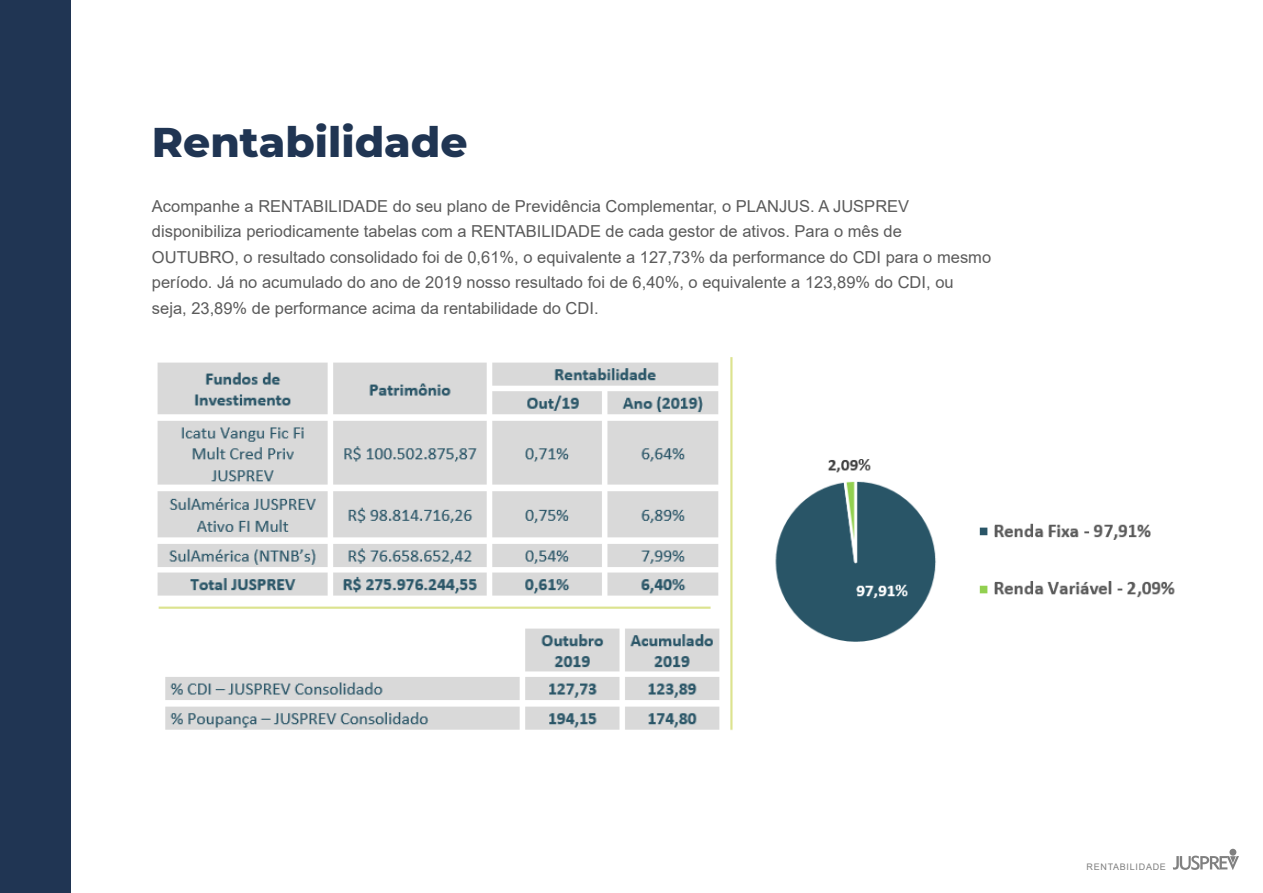
<style>
.page{position:relative;width:1263px;height:893px;background:#fff}
.page>*{position:absolute;margin:0;border:0;box-sizing:border-box;transform-origin:0 0}
.t1{font:800 42.3px "Montserrat";color:#203553}
.t2{font:16.5px/25.5px "Arial";color:#5b5b5b}
.t3{font:9px "Arial";letter-spacing:.08em;color:#808080}
</style>
<div class="page">
<div style="left:1229px;top:849px;width:7px;height:7px;background:#808080;border-radius:50%"></div>
<svg style="left:1173px;top:856px;width:66px;height:14px"></svg>
<div style="left:0;top:0;width:71px;height:893px;background:#203553"></div>
<img style="left:157px;top:357px;width:576px;height:374px">
<img style="left:775px;top:459px;width:400px;height:183px">
<h1 class="t1" style="left:152px;top:111px;width:317px">Rentabilidade</h1>
<p class="t2" style="left:152px;top:193px;width:841px">Acompanhe a RENTABILIDADE do seu plano de Previdência Complementar, o PLANJUS. A JUSPREV disponibiliza periodicamente tabelas com a RENTABILIDADE de cada gestor de ativos. Para o mês de OUTUBRO, o resultado consolidado foi de 0,61%, o equivalente a 127,73% da performance do CDI para o mesmo período. Já no acumulado do ano de 2019 nosso resultado foi de 6,40%, o equivalente a 123,89% do CDI, ou seja, 23,89% de performance acima da rentabilidade do CDI.</p>
<p class="t3" style="left:1086px;top:861px;width:81px">RENTABILIDADE</p>
</div>
